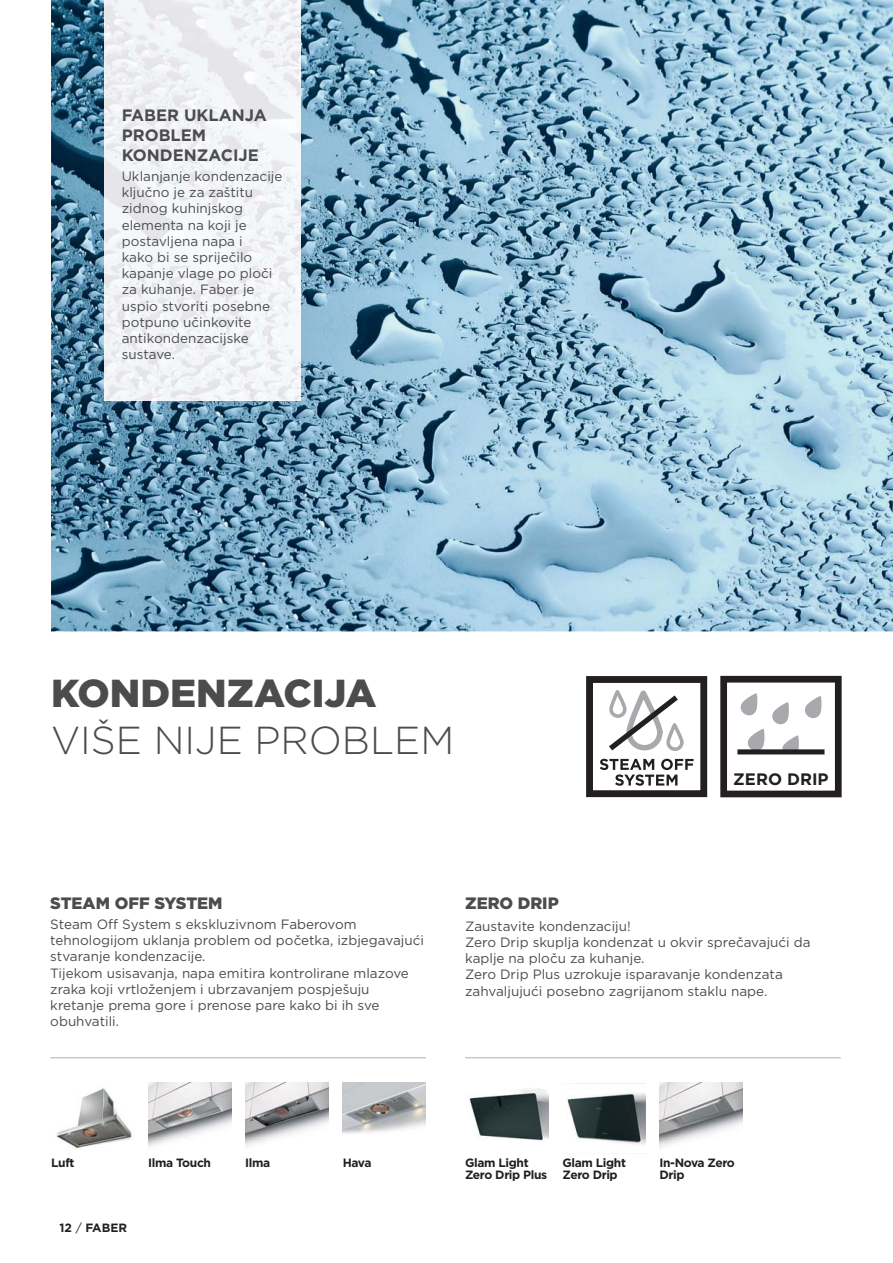
<style>
.page{position:relative;width:893px;height:1263px;background:#fff}
.page>*{position:absolute;margin:0;border:0;box-sizing:border-box;transform-origin:0 0}
.t1{font:300 39px "Gotham";color:#4c4c4e}
.t2{font:900 39px "Gotham";color:#4c4c4e}
.t3{font:700 16.65px "Gotham";color:#231f20}
.t4{font:700 16.5px/19.8px "Gotham";color:#4c4c4e}
.t5{font:900 16.5px "Gotham";color:#4c4c4e}
.t6{font:13.5px/16.2px "Gotham";color:#4c4c4e}
.t7{font:700 12px/12px "Gotham";letter-spacing:-.03em;color:#231f20}
.s1{font-weight:400}
</style>
<div class="page">
<img style="left:342px;top:1083px;width:84px;height:51px">
<img style="left:51px;top:0;width:842px;height:631px">
<img style="left:104px;top:0;width:197px;height:400px">
<svg style="left:600px;top:690px;width:93px;height:96px"></svg>
<div style="left:586px;top:676px;width:121px;height:121px;border:7px solid #231f20"></div>
<div style="left:720px;top:676px;width:121px;height:121px;border:7px solid #231f20"></div>
<svg style="left:740px;top:693px;width:18px;height:23px"></svg>
<svg style="left:772px;top:702px;width:17px;height:23px"></svg>
<svg style="left:747px;top:728px;width:18px;height:21px"></svg>
<svg style="left:782px;top:735px;width:17px;height:14px"></svg>
<svg style="left:805px;top:696px;width:17px;height:23px"></svg>
<div style="left:737px;top:749px;width:87px;height:5px;background:#231f20"></div>
<hr style="left:50px;top:1057px;width:376px;height:1px;background:#c6c8ca">
<img style="left:245px;top:1083px;width:84px;height:63px">
<img style="left:148px;top:1083px;width:84px;height:64px">
<img style="left:56px;top:1088px;width:76px;height:61px">
<img style="left:469px;top:1088px;width:79px;height:53px">
<img style="left:567px;top:1092px;width:79px;height:53px">
<img style="left:659px;top:1083px;width:84px;height:65px">
<hr style="left:465px;top:1057px;width:376px;height:1px;background:#c6c8ca">
<p class="t4" style="left:122px;top:107px;width:147px">FABER UKLANJA<br>PROBLEM<br>KONDENZACIJE</p>
<p class="t6" style="left:122px;top:169px;width:162px">Uklanjanje kondenzacije ključno je za zaštitu zidnog kuhinjskog elementa na koji je postavljena napa i<br>kako bi se spriječilo kapanje vlage po ploči za kuhanje. Faber je uspio stvoriti posebne potpuno učinkovite antikondenzacijske sustave.</p>
<h1 class="t2" style="left:51px;top:680px;width:327px">KONDENZACIJA</h1>
<h1 class="t1" style="left:51px;top:725px;width:405px">VIŠE NIJE PROBLEM</h1>
<p class="t3" style="left:733px;top:773px;width:97px">ZERO DRIP</p>
<p class="t5" style="left:50px;top:897px;width:174px">STEAM OFF SYSTEM</p>
<p class="t6" style="left:50px;top:917px;width:375px">Steam Off System s ekskluzivnom Faberovom tehnologijom uklanja problem od početka, izbjegavajući stvaranje kondenzacije.<br>Tijekom usisavanja, napa emitira kontrolirane mlazove zraka koji vrtloženjem i ubrzavanjem pospješuju kretanje prema gore i prenose pare kako bi ih sve obuhvatili.</p>
<p class="t5" style="left:465px;top:897px;width:95px">ZERO DRIP</p>
<p class="t6" style="left:465px;top:919px;width:347px">Zaustavite kondenzaciju!<br>Zero Drip skuplja kondenzat u okvir sprečavajući da kaplje na ploču za kuhanje.<br>Zero Drip Plus uzrokuje isparavanje kondenzata zahvaljujući posebno zagrijanom staklu nape.</p>
<p class="t7" style="left:51px;top:1158px;width:25px">Luft</p>
<p class="t7" style="left:148px;top:1158px;width:64px">Ilma Touch</p>
<p class="t7" style="left:245px;top:1158px;width:27px">Ilma</p>
<p class="t7" style="left:465px;top:1158px;width:84px">Glam Light<br>Zero Drip Plus</p>
<p class="t7" style="left:562px;top:1158px;width:65px">Glam Light<br>Zero Drip</p>
<p class="t7" style="left:659px;top:1158px;width:77px">In-Nova Zero<br>Drip</p>
<p class="t7" style="left:343px;top:1158px;width:30px">Hava</p>
<p class="t7" style="left:60px;top:1223px;width:69px">12 <span class="s1">/</span> FABER</p>
</div>
